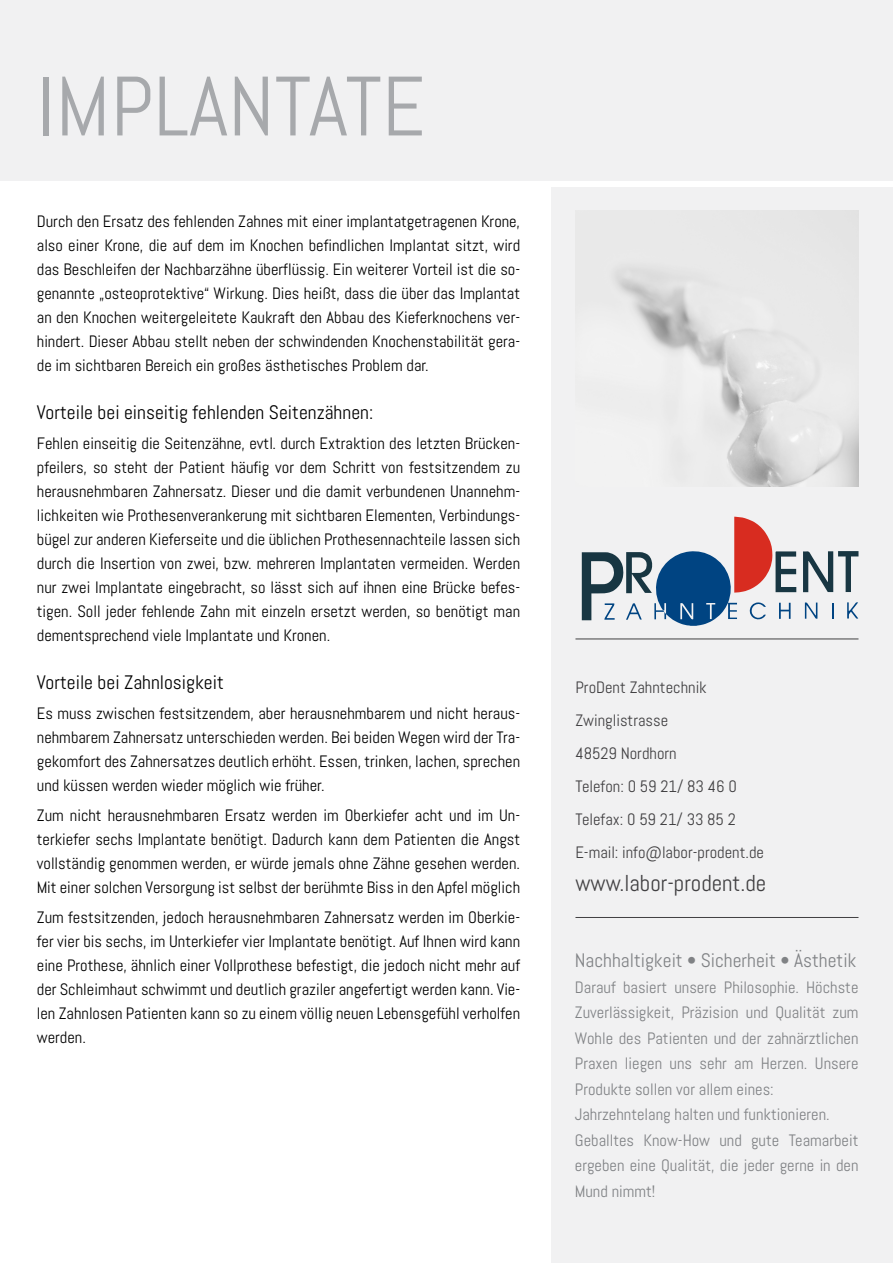
<style>
.page{position:relative;width:893px;height:1263px;background:#fff}
.page>*{position:absolute;margin:0;border:0;box-sizing:border-box;transform-origin:0 0}
.t1{font:84px "Abel";color:#a7a9ac}
.t2{font:22.95px "Abel";color:#414042}
.t3{font:19.5px "Abel";color:#000}
.t4{font:19.5px "Abel";color:#808285}
.t5{font:16.5px/24px "Abel";color:#000;text-align:justify}
.t6{font:16.5px/25.5px "Abel";color:#808285}
.t7{font:16.5px/33px "Abel";color:#414042}
</style>
<div class="page">
<div style="left:0;top:0;width:893px;height:181px;background:#f1f1f2"></div>
<div style="left:551px;top:188px;width:342px;height:1075px;background:#f1f1f2"></div>
<hr style="left:575px;top:639px;width:283px;height:1px;background:#414042">
<hr style="left:575px;top:917px;width:283px;height:1px;background:#414042">
<img style="left:609px;top:210px;width:249px;height:277px">
<svg style="left:803px;top:551px;width:55px;height:41px"></svg>
<svg style="left:805px;top:602px;width:12px;height:17px"></svg>
<svg style="left:847px;top:602px;width:11px;height:17px"></svg>
<svg style="left:582px;top:517px;width:214px;height:109px"></svg>
<svg style="left:832px;top:603px;width:1px;height:15px"></svg>
<h1 class="t1" style="left:37px;top:53px;width:390px">IMPLANTATE</h1>
<p class="t5" style="left:37px;top:209px;width:485px">Durch den Ersatz des fehlenden Zahnes mit einer implantatgetragenen Krone, also einer Krone, die auf dem im Knochen befindlichen Implantat sitzt, wird das Beschleifen der Nachbarzähne überflüssig. Ein weiterer Vorteil ist die so&shy;genannte „osteoprotektive“ Wirkung. Dies heißt, dass die über das Implantat an den Knochen weitergeleitete Kaukraft den Abbau des Kieferknochens ver&shy;hindert. Dieser Abbau stellt neben der schwindenden Knochenstabilität gera&shy;de im sichtbaren Bereich ein großes ästhetisches Problem dar.</p>
<p class="t3" style="left:37px;top:400px;width:338px">Vorteile bei einseitig fehlenden Seitenzähnen:</p>
<p class="t5" style="left:37px;top:431px;width:485px">Fehlen einseitig die Seitenzähne, evtl. durch Extraktion des letzten Brücken&shy;pfeilers, so steht der Patient häufig vor dem Schritt von festsitzendem zu herausnehmbaren Zahnersatz. Dieser und die damit verbundenen Unannehm&shy;lichkeiten wie Prothesenverankerung mit sichtbaren Elementen, Verbindungs&shy;bügel zur anderen Kieferseite und die üblichen Prothesennachteile lassen sich durch die Insertion von zwei, bzw. mehreren Implantaten vermeiden. Werden nur zwei Implantate eingebracht, so lässt sich auf ihnen eine Brücke befes&shy;tigen. Soll jeder fehlende Zahn mit einzeln ersetzt werden, so benötigt man dementsprechend viele Implantate und Kronen.</p>
<p class="t3" style="left:37px;top:670px;width:188px">Vorteile bei Zahnlosigkeit</p>
<p class="t5" style="left:37px;top:701px;width:485px">Es muss zwischen festsitzendem, aber herausnehmbarem und nicht heraus&shy;nehmbarem Zahnersatz unterschieden werden. Bei beiden Wegen wird der Tra&shy;gekomfort des Zahnersatzes deutlich erhöht. Essen, trinken, lachen, sprechen und küssen werden wieder möglich wie früher.</p>
<p class="t5" style="left:37px;top:803px;width:485px">Zum nicht herausnehmbaren Ersatz werden im Oberkiefer acht und im Un&shy;terkiefer sechs Implantate benötigt. Dadurch kann dem Patienten die Angst vollständig genommen werden, er würde jemals ohne Zähne gesehen werden.<br>Mit einer solchen Versorgung ist selbst der berühmte Biss in den Apfel möglich</p>
<p class="t5" style="left:37px;top:905px;width:485px">Zum festsitzenden, jedoch herausnehmbaren Zahnersatz werden im Oberkie&shy;fer vier bis sechs, im Unterkiefer vier Implantate benötigt. Auf Ihnen wird kann eine Prothese, ähnlich einer Vollprothese befestigt, die jedoch nicht mehr auf der Schleimhaut schwimmt und deutlich graziler angefertigt werden kann. Vie&shy;len Zahnlosen Patienten kann so zu einem völlig neuen Lebensgefühl verholfen werden.</p>
<p class="t7" style="left:575px;top:671px;width:190px">ProDent Zahntechnik<br>Zwinglistrasse<br>48529 Nordhorn<br>Telefon: 0 59 21/ 83 46 0<br>Telefax: 0 59 21/ 33 85 2<br>E-mail: info@labor-prodent.de</p>
<h2 class="t2" style="left:575px;top:868px;width:192px">www.labor-prodent.de</h2>
<p class="t4" style="left:575px;top:948px;width:283px">Nachhaltigkeit • Sicherheit • Ästhetik</p>
<p class="t6" style="left:575px;top:974px;width:285px">Darauf basiert unsere Philosophie. Höchste Zuverlässigkeit, Präzision und Qualität zum Wohle des Patienten und der zahnärztlichen Praxen liegen uns sehr am Herzen. Unsere Produkte sollen vor allem eines:<br>Jahrzehntelang halten und funktionieren.<br>Geballtes Know-How und gute Teamarbeit ergeben eine Qualität, die jeder gerne in den Mund nimmt!</p>
</div>
